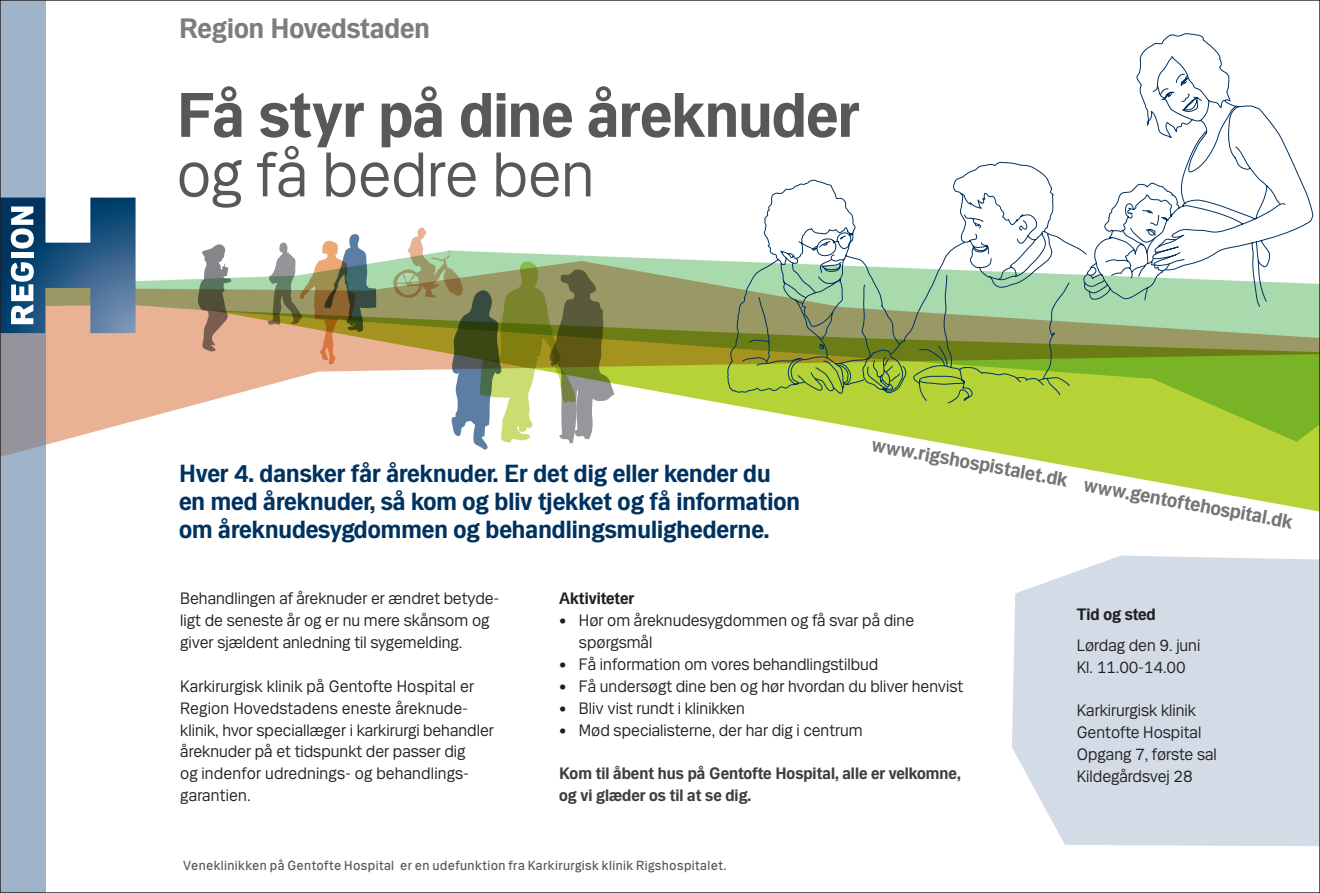
<style>
.page{position:relative;width:1320px;height:893px;background:#fff}
.page>*{position:absolute;margin:0;border:0;box-sizing:border-box;transform-origin:0 0}
.t1{font:700 66.5px "Mari";letter-spacing:-.01em;color:#57585a}
.t2{font:66.5px "Mari";letter-spacing:-.005em;color:#57585a}
.t3{font:700 29.75px "Mari";color:#7b7d80}
.t4{font:700 26.25px/28px "Mari";color:#003260}
.t5{font:700 20.65px "Mari";color:#757679}
.t6{font:17.5px/21.9px "Mari";color:#231f20}
.t7{font:700 17.5px/21.9px "Mari";color:#3e3e3f}
.t8{font:700 17.5px "Mari";color:#231f20}
.t9{font:14px "Mari";letter-spacing:.025em;color:#57585a}
</style>
<div class="page">
<svg style="left:45px;top:261px;width:1041px;height:238px"></svg>
<svg style="left:267px;top:234px;width:109px;height:130px"></svg>
<svg style="left:198px;top:244px;width:33px;height:108px"></svg>
<div style="left:1012px;top:555px;width:306px;height:291px;background:#d3dbe7"></div>
<svg style="left:2px;top:2px;width:43px;height:889px;fill:#9fb3c9"></svg>
<svg style="left:393px;top:227px;width:221px;height:224px"></svg>
<svg style="left:726px;top:161px;width:360px;height:263px"></svg>
<svg style="left:1086px;top:33px;width:232px;height:475px"></svg>
<svg style="left:1078px;top:74px;width:124px;height:227px"></svg>
<svg style="left:2px;top:198px;width:134px;height:135px"></svg>
<h2 class="t3" style="left:179px;top:11px;width:252px">Region Hovedstaden</h2>
<h1 class="t1" style="left:177px;top:76px;width:684px">Få styr på dine åreknuder</h1>
<h1 class="t2" style="left:177px;top:134px;width:419px">og få bedre ben</h1>
<h3 class="t4" style="left:179px;top:459px;width:622px">Hver 4. dansker får åreknuder. Er det dig eller kender du en med åreknuder, så kom og bliv tjekket og få information om åreknudesygdommen og behandlingsmulighederne.</h3>
<p class="t5" style="left:874px;top:433px;width:200px;rotate:10deg">www.rigshospistalet.dk</p>
<p class="t5" style="left:1086px;top:473px;width:214px;rotate:10deg">www.gentoftehospital.dk</p>
<p class="t6" style="left:180px;top:587px;width:320px">Behandlingen af åreknuder er ændret betyde&shy;ligt de seneste år og er nu mere skånsom og giver sjældent anledning til sygemelding.</p>
<p class="t6" style="left:180px;top:674px;width:315px">Karkirurgisk klinik på Gentofte Hospital er Region Hovedstadens eneste åreknude&shy;klinik, hvor speciallæger i karkirurgi behandler åreknuder på et tidspunkt der passer dig<br>og indenfor udrednings- og behandlings&shy;garantien.</p>
<p class="t8" style="left:559px;top:588px;width:77px">Aktiviteter</p>
<p class="t6" style="left:579px;top:609px;width:337px;text-indent:-20px">• Hør om åreknudesygdommen og få svar på dine spørgsmål</p>
<p class="t6" style="left:559px;top:653px;width:321px">• Få information om vores behandlingstilbud</p>
<p class="t6" style="left:559px;top:674px;width:406px">• Få undersøgt dine ben og hør hvordan du bliver henvist</p>
<p class="t6" style="left:559px;top:696px;width:187px">• Bliv vist rundt i klinikken</p>
<p class="t6" style="left:559px;top:718px;width:305px">• Mød specialisterne, der har dig i centrum</p>
<p class="t7" style="left:559px;top:763px;width:403px">Kom til åbent hus på Gentofte Hospital, alle er velkomne, og vi glæder os til at se dig.</p>
<p class="t8" style="left:1076px;top:604px;width:80px">Tid og sted</p>
<p class="t6" style="left:1076px;top:633px;width:125px">Lørdag den 9. juni<br>Kl. 11.00-14.00</p>
<p class="t6" style="left:1076px;top:699px;width:141px">Karkirurgisk klinik<br>Gentofte Hospital<br>Opgang 7, første sal<br>Kildegårdsvej 28</p>
<p class="t9" style="left:183px;top:857px;width:544px">Veneklinikken på Gentofte Hospital er en udefunktion fra Karkirurgisk klinik Rigshospitalet.</p>
</div>
